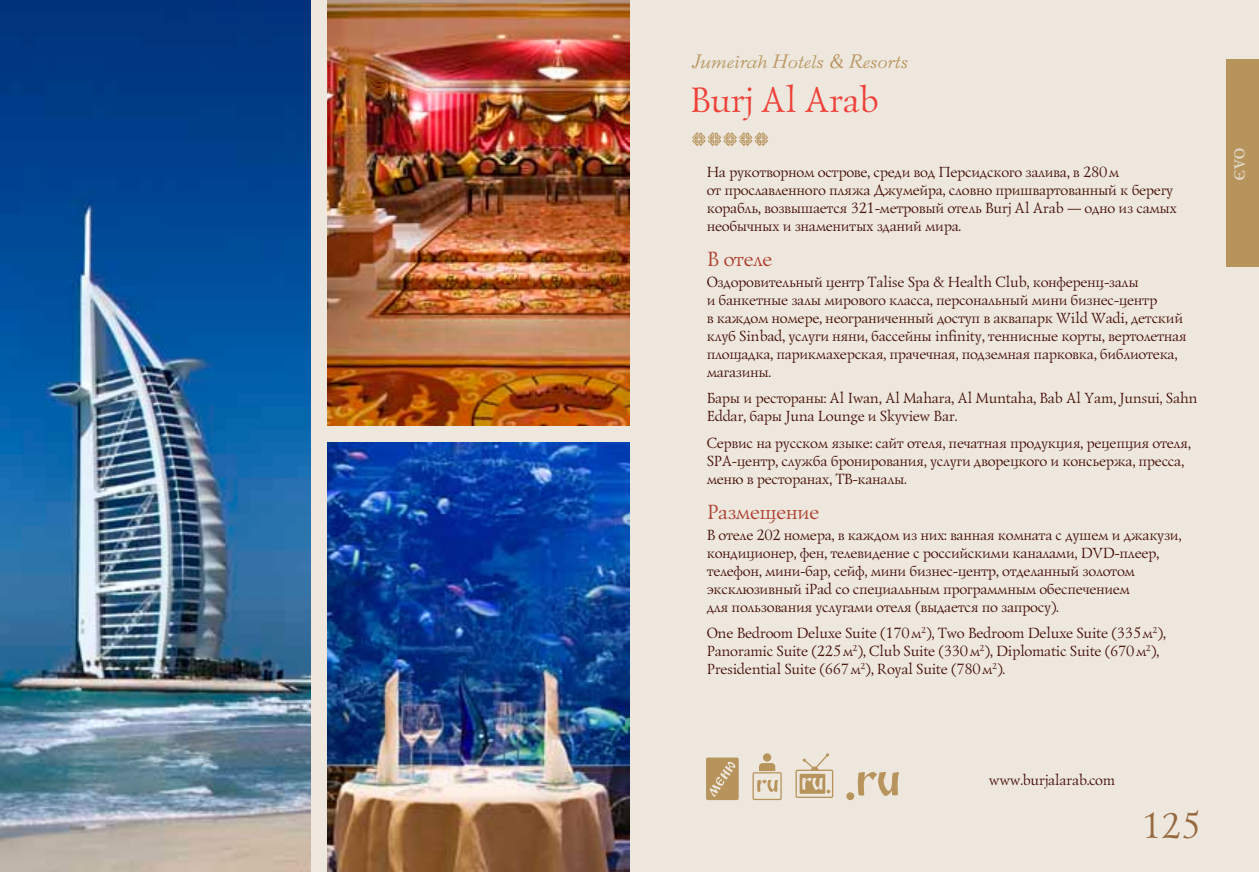
<style>
.page{position:relative;width:1259px;height:872px;background:#fff}
.page>*{position:absolute;margin:0;border:0;box-sizing:border-box;transform-origin:0 0}
.t1{font:36px "Lazurski C";color:#ef4138}
.t2{font:36px "Lazurski C";color:#97693f}
.t3{font:21px "Lazurski C";color:#ad3c2b}
.t4{font:italic 19.5px "Bazhanov C";color:#b8945d}
.t5{font:15px/18px "Lazurski C";color:#410901}
.t6{font:700 15px "Lazurski C";color:#e1d9cc}
</style>
<div class="page">
<div style="left:0;top:0;width:629px;height:872px;background:#ede7de"></div>
<div style="left:629px;top:0;width:630px;height:872px;background:#ede7de"></div>
<svg style="left:692px;top:132px;width:76px;height:14px"></svg>
<div style="left:1226px;top:60px;width:33px;height:207px;background:#b8945d"></div>
<img style="left:327px;top:442px;width:302px;height:430px">
<img style="left:0;top:0;width:310px;height:872px">
<img style="left:327px;top:0;width:302px;height:425px">
<div style="left:763px;top:753px;width:8px;height:8px;background:#b8945d;border-radius:50%"></div>
<svg style="left:752px;top:763px;width:29px;height:37px"></svg>
<svg style="left:858px;top:772px;width:41px;height:24px"></svg>
<div style="left:846px;top:792px;width:8px;height:8px;background:#b8945d;border-radius:50%"></div>
<svg style="left:706px;top:757px;width:32px;height:43px"></svg>
<svg style="left:795px;top:753px;width:38px;height:45px"></svg>
<h3 class="t4" style="left:692px;top:50px;width:218px">Jumeirah Hotels &amp; Resorts</h3>
<h1 class="t1" style="left:688px;top:79px;width:189px">Burj Al Arab</h1>
<p class="t5" style="left:706px;top:163px;width:471px">На рукотворном острове, среди вод Персидского залива, в 280м<br>от прославленного пляжа Джумейра, словно пришвартованный к берегу корабль, возвышается 321‑метровый отель Burj Al Arab — одно из самых необычных и знаменитых зданий мира.</p>
<h2 class="t3" style="left:706px;top:246px;width:66px">В отеле</h2>
<p class="t5" style="left:706px;top:273px;width:481px">Оздоровительный центр Talise Spa &amp; Health Club, конференц-залы<br>и банкетные залы мирового класса, персональный мини бизнес-центр<br>в каждом номере, неограниченный доступ в аквапарк Wild Wadi, детский клуб Sinbad, услуги няни, бассейны infinity, теннисные корты, вертолетная площадка, парикмахерская, прачечная, подземная парковка, библиотека, магазины.</p>
<p class="t5" style="left:706px;top:389px;width:492px">Бары и рестораны: Al Iwan, Al Mahara, Al Muntaha, Bab Al Yam, Junsui, Sahn<br>Eddar, бары Juna Lounge и Skyview Bar.</p>
<p class="t5" style="left:706px;top:434px;width:485px">Сервис на русском языке: сайт отеля, печатная продукция, рецепция отеля,<br>SPA-центр, служба бронирования, услуги дворецкого и консьержа, пресса, меню в ресторанах, ТВ-каналы.</p>
<h2 class="t3" style="left:706px;top:499px;width:113px">Размещение</h2>
<p class="t5" style="left:706px;top:526px;width:476px">В отеле 202 номера, в каждом из них: ванная комната с душем и джакузи, кондиционер, фен, телевидение с российскими каналами, DVD-плеер, телефон, мини-бар, сейф, мини бизнес-центр, отделанный золотом эксклюзивный iPad со специальным программным обеспечением<br>для пользования услугами отеля (выдается по запросу).</p>
<p class="t5" style="left:706px;top:624px;width:460px">One Bedroom Deluxe Suite (170м<sup>2</sup>), Two Bedroom Deluxe Suite (335м<sup>2</sup>),<br>Panoramic Suite (225м<sup>2</sup>), Club Suite (330м<sup>2</sup>), Diplomatic Suite (670м<sup>2</sup>),<br>Presidential Suite (667м<sup>2</sup>), Royal Suite (780м<sup>2</sup>).</p>
<p class="t6" style="left:1248px;top:147px;width:34px;rotate:90deg">ОАЭ</p>
<p class="t5" style="left:988px;top:771px;width:128px">www.burjalarab.com</p>
<h1 class="t2" style="left:1140px;top:805px;width:59px">125</h1>
</div>
